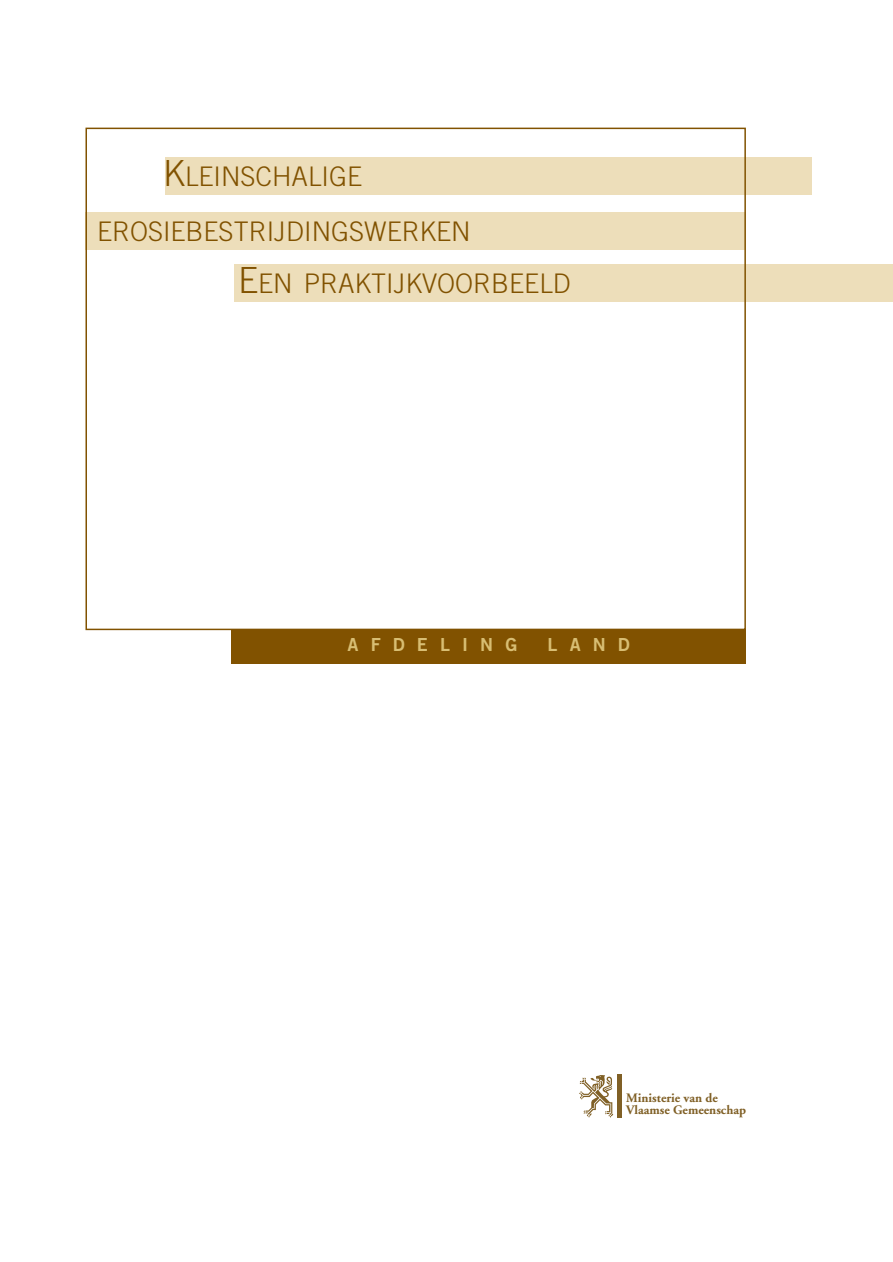
<style>
.page{position:relative;width:893px;height:1262px;background:#fff}
.page>*{position:absolute;margin:0;border:0;box-sizing:border-box;transform-origin:0 0}
.t1{font:300 27px "Trade Gothic";color:#815200}
.t2{font:18px "Trade Gothic Bold Two";letter-spacing:.67em;color:#d8be73}
.t3{font:700 12.9px/12px "Adobe Garamond";color:#806026}
.s1{font-size:36px}
</style>
<div class="page">
<svg style="left:579px;top:1075px;width:34px;height:42px"></svg>
<div style="left:616px;top:1074px;width:5px;height:43px;background:#806026"></div>
<div style="left:234px;top:264px;width:658px;height:37px;background:#eddeba"></div>
<div style="left:85px;top:212px;width:660px;height:37px;background:#eddeba"></div>
<div style="left:165px;top:157px;width:646px;height:37px;background:#eddeba"></div>
<div style="left:232px;top:629px;width:514px;height:34px;background:#815200"></div>
<p class="t1" style="left:163px;top:167px;width:200px"><span class="s1">K</span>LEINSCHALIGE</p>
<p class="t1" style="left:97px;top:221px;width:375px">EROSIEBESTRIJDINGSWERKEN</p>
<p class="t1" style="left:238px;top:274px;width:334px"><span class="s1">E</span>EN PRAKTIJKVOORBEELD</p>
<p class="t2" style="left:347px;top:638px;width:171px">AFDELING</p>
<p class="t2" style="left:547px;top:638px;width:84px">LAND</p>
<p class="t3" style="left:626px;top:1093px;width:121px">Ministerie van de<br>Vlaamse Gemeenschap</p>
</div>
